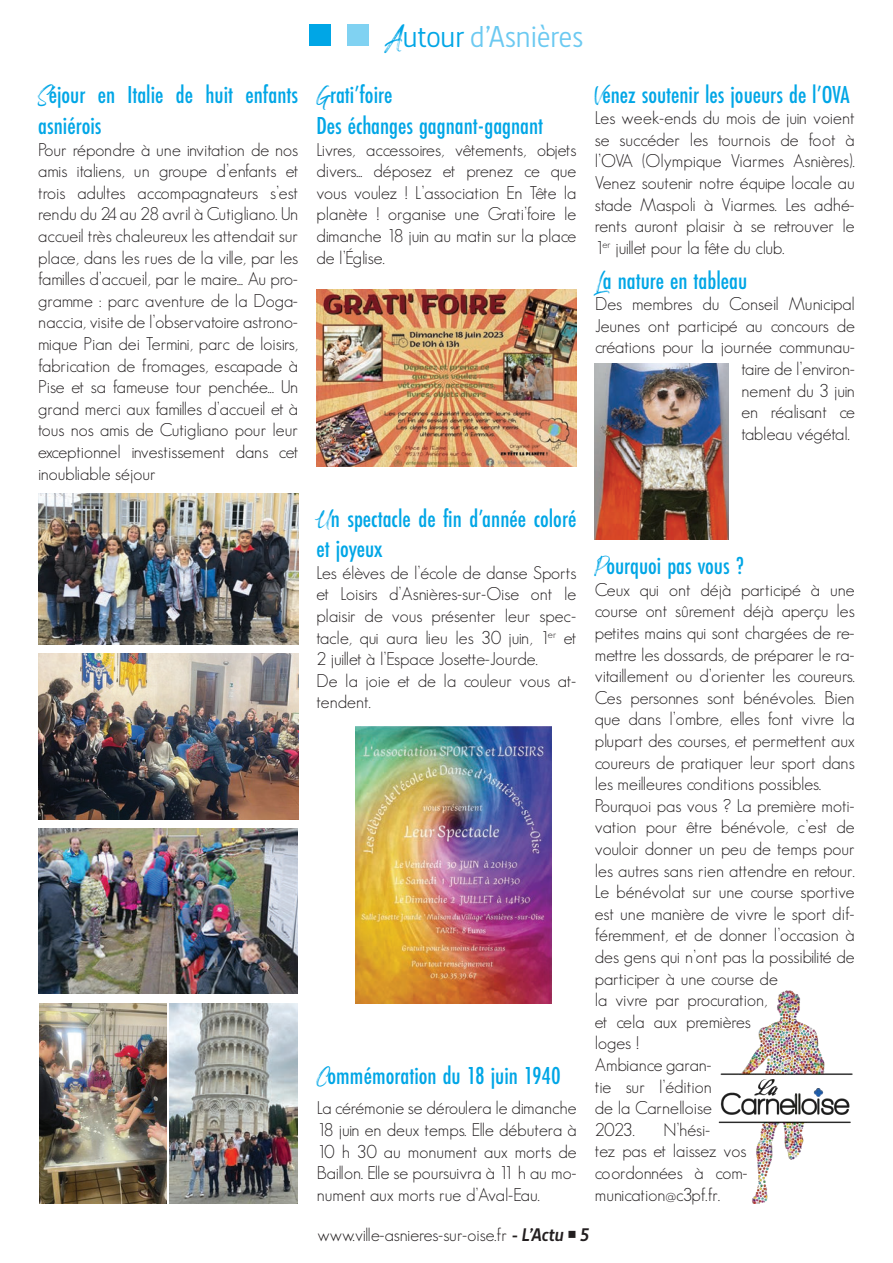
<style>
.page{position:relative;width:893px;height:1263px;background:#fff}
.page>*{position:absolute;margin:0;border:0;box-sizing:border-box;transform-origin:0 0}
.t1{font:30px "Barna";color:#6bc9f1}
.TEXTE{font:500 25.5px/30.6px "Futura PT Cond";color:#00a6e6}
.Titre{font:500 25.5px "Futura PT Cond";color:#00a6e6}
.TEXTE-2{font:300 18px/21.6px "Geosans";color:#231f20;text-align:justify}
.s1{font-family:"Spartwell";font-weight:400}
.s2{font-family:"Spartwell";color:#00a6e6}
.s3{color:#00a6e6}
.s4{font-family:"Barna";font-weight:700;font-style:italic}
</style>
<div class="page">
<div style="left:309px;top:24px;width:21px;height:22px;background:#00a6e6"></div>
<div style="left:347px;top:24px;width:22px;height:22px;background:#80d2f2"></div>
<img style="left:38px;top:493px;width:260px;height:151px">
<img style="left:38px;top:654px;width:261px;height:165px">
<img style="left:39px;top:828px;width:259px;height:166px">
<img style="left:39px;top:1003px;width:128px;height:200px">
<img style="left:170px;top:1003px;width:128px;height:200px">
<img style="left:316px;top:289px;width:260px;height:177px">
<img style="left:718px;top:990px;width:135px;height:213px">
<img style="left:595px;top:363px;width:134px;height:177px">
<img style="left:356px;top:727px;width:195px;height:276px">
<p class="TEXTE" style="left:38px;top:79px;width:261px"><span class="s1">S</span>éjour en Italie de huit enfants asniérois</p>
<p class="TEXTE-2" style="left:38px;top:138px;width:261px">Pour répondre à une invitation de nos amis italiens, un groupe d’enfants et trois adultes accompagnateurs s’est rendu du 24 au 28 avril à Cutigliano. Un accueil très chaleureux les attendait sur place, dans les rues de la ville, par les familles d’accueil, par le maire... Au pro&shy;gramme : parc aventure de la Doga&shy;naccia, visite de l’observatoire astrono&shy;mique Pian dei Termini, parc de loisirs, fabrication de fromages, escapade à Pise et sa fameuse tour penchée... Un grand merci aux familles d’accueil et à tous nos amis de Cutigliano pour leur exceptionnel investissement dans cet inoubliable séjour</p>
<h1 class="t1" style="left:385px;top:19px;width:199px"><span class="s2">A</span><span class="s3">utour</span> d’Asnières</h1>
<p class="TEXTE" style="left:316px;top:79px;width:78px"><span class="s1">G</span>rati’foire</p>
<p class="TEXTE" style="left:316px;top:110px;width:228px">Des échanges gagnant-gagnant</p>
<p class="TEXTE-2" style="left:316px;top:138px;width:261px">Livres, accessoires, vêtements, objets divers... déposez et prenez ce que vous voulez ! L’association En Tête la planète ! organise une Grati’foire le dimanche 18 juin au matin sur la place de l’Église.</p>
<p class="TEXTE" style="left:595px;top:79px;width:256px"><span class="s1">V</span>enez soutenir les joueurs de l’OVA</p>
<p class="TEXTE-2" style="left:595px;top:107px;width:261px">Les week-ends du mois de juin voient se succéder les tournois de foot à l’OVA (Olympique Viarmes Asnières).<br>Venez soutenir notre équipe locale au stade Maspoli à Viarmes. Les adhé&shy;rents auront plaisir à se retrouver le 1<sup>er</sup> juillet pour la fête du club.</p>
<p class="TEXTE" style="left:595px;top:265px;width:154px"><span class="s1">L</span>a nature en tableau</p>
<p class="TEXTE-2" style="left:595px;top:293px;width:261px;text-align:right">Des membres du Conseil Municipal<br>Jeunes ont participé au concours de créations pour la journée communau&shy;taire de l’environ-<br>nement du 3 juin<br>en réalisant ce<br>tableau végétal.</p>
<p class="TEXTE" style="left:316px;top:503px;width:261px"><span class="s1">U</span>n spectacle de fin d’année coloré et joyeux</p>
<p class="TEXTE-2" style="left:316px;top:562px;width:261px">Les élèves de l’école de danse Sports et Loisirs d’Asnières-sur-Oise ont le plaisir de vous présenter leur spec&shy;tacle, qui aura lieu les 30 juin, 1<sup>er</sup> et 2 juillet à l’Espace Josette-Jourde.</p>
<p class="TEXTE-2" style="left:316px;top:670px;width:261px">De la joie et de la couleur vous at&shy;tendent.</p>
<p class="Titre" style="left:317px;top:1061px;width:246px"><span class="s1">C</span>ommémoration du 18 juin 1940</p>
<p class="TEXTE-2" style="left:317px;top:1097px;width:261px">La cérémonie se déroulera le dimanche 18 juin en deux temps. Elle débutera à 10 h 30 au monument aux morts de Baillon. Elle se poursuivra à 11 h au mo&shy;nument aux morts rue d’Aval-Eau.</p>
<p class="TEXTE" style="left:595px;top:550px;width:151px"><span class="s1">P</span>ourquoi pas vous ?</p>
<p class="TEXTE-2" style="left:595px;top:579px;width:261px">Ceux qui ont déjà participé à une course ont sûrement déjà aperçu les petites mains qui sont chargées de re&shy;mettre les dossards, de préparer le ra&shy;vitaillement ou d’orienter les coureurs.<br>Ces personnes sont bénévoles. Bien que dans l’ombre, elles font vivre la plupart des courses, et permettent aux coureurs de pratiquer leur sport dans les meilleures conditions possibles.</p>
<p class="TEXTE-2" style="left:595px;top:795px;width:261px;text-align:left">Pourquoi pas vous ? La première moti&shy;vation pour être bénévole, c’est de vouloir donner un peu de temps pour les autres sans rien attendre en retour.<br>Le bénévolat sur une course sportive est une manière de vivre le sport dif&shy;féremment, et de donner l’occasion à des gens qui n’ont pas la possibilité de participer à une course de<br>la vivre par procuration,<br>et cela aux premières<br>loges !</p>
<p class="TEXTE-2" style="left:595px;top:1054px;width:119px">Ambiance garan&shy;tie sur l’édition de la Carnelloise 2023.</p>
<p class="TEXTE-2" style="left:595px;top:1119px;width:154px;text-align:left;text-indent:69px">N’hési-<br>tez pas et laissez vos coordonnées à com&shy;munication@c3pf.fr.</p>
<p class="TEXTE-2" style="left:318px;top:1224px;width:273px">www.ville-asnieres-sur-oise.fr <span class="s4">- L’Actu</span> ○ <span class="s4">5</span></p>
</div>
